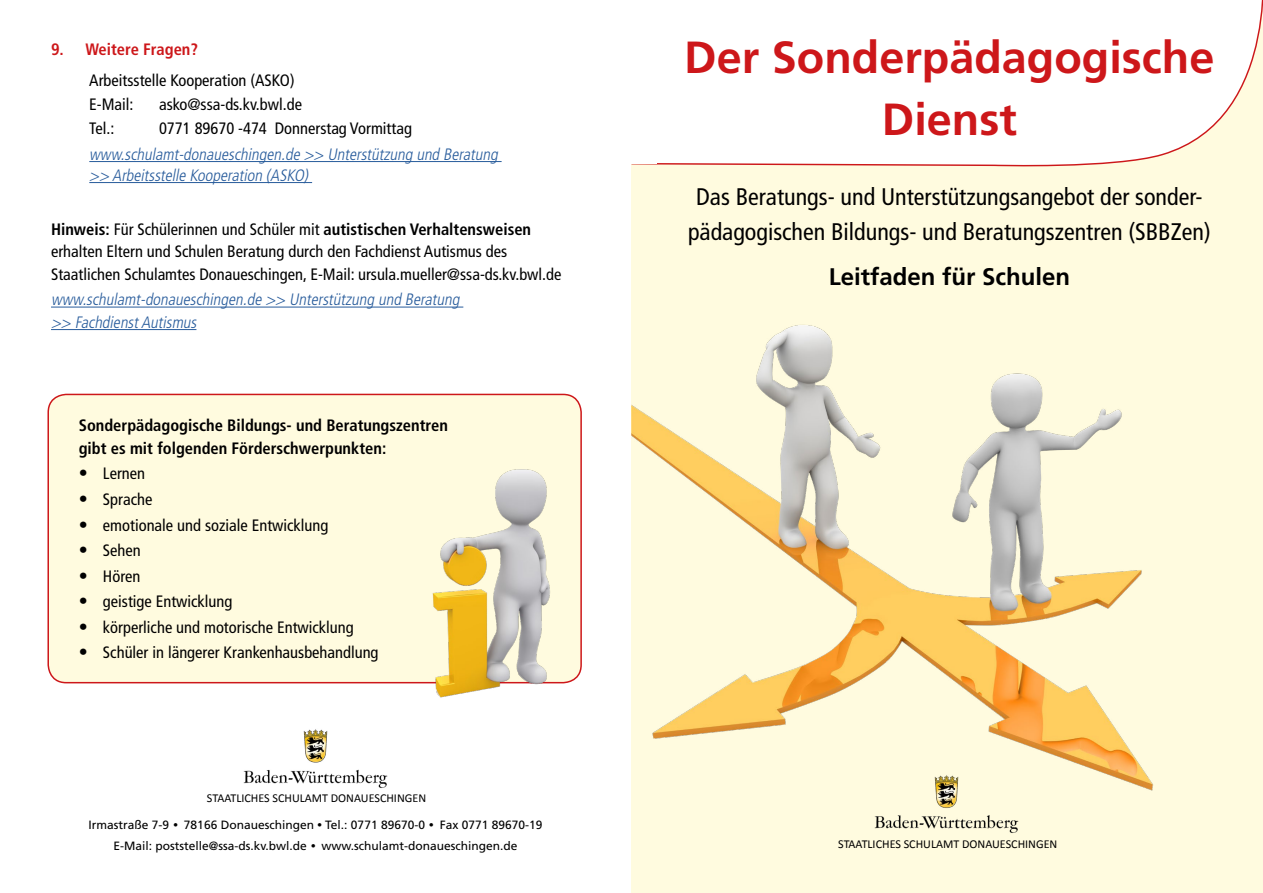
<style>
.page{position:relative;width:1263px;height:893px;background:#fff}
.page>*{position:absolute;margin:0;border:0;box-sizing:border-box;transform-origin:0 0}
.t1{font:700 45px/61.5px "Frutiger";color:#cd171a;text-align:center}
.t2{font:condensed 24px/34.5px "Frutiger";color:#000;text-align:center}
.t3{font:700 24px "Frutiger";color:#000}
.t4{font:condensed 16.5px/22.5px "Frutiger";color:#000}
.t5{font:italic 300 condensed 16.5px/21px "Frutiger";color:#275b9b}
.t6{font:700 condensed 16.5px/22.5px "Frutiger";color:#000}
.t7{font:700 condensed 16.5px "Frutiger";color:#cd171a}
.t8{font:12.15px "Calibri";color:#000}
.t9{font:12px/21px "Frutiger";color:#000;text-align:center}
.s1{font-weight:700}
.s2{font-size:18px}
</style>
<div class="page">
<div style="left:631px;top:0;width:632px;height:893px;background:#fffbdf"></div>
<img style="left:874px;top:799px;width:144px;height:34px">
<img style="left:631px;top:325px;width:522px;height:474px">
<svg style="left:631px;top:0;width:632px;height:167px;background:#fefcfa"></svg>
<div style="left:631px;top:0;width:26px;height:163px;background:#fff"></div>
<div style="left:48px;top:394px;width:533px;height:289px;background:#fffbdf;border-radius:18px"></div>
<div style="left:47px;top:394px;width:535px;height:289px;border:2px solid #cd171a;border-radius:18px"></div>
<img style="left:356px;top:469px;width:215px;height:229px">
<hr style="left:89px;top:161px;width:413px;height:1px;background:#275b9b">
<hr style="left:89px;top:182px;width:223px;height:1px;background:#275b9b">
<hr style="left:51px;top:307px;width:412px;height:1px;background:#275b9b">
<hr style="left:51px;top:329px;width:145px;height:1px;background:#275b9b">
<img style="left:243px;top:729px;width:144px;height:59px">
<p class="t7" style="left:51px;top:39px;width:149px">9. Weitere Fragen?</p>
<p class="t4" style="left:89px;top:69px;width:207px;line-height:24px">Arbeitsstelle Kooperation (ASKO)<br>E-Mail:</p>
<p class="t4" style="left:159px;top:94px;width:144px">asko@ssa-ds.kv.bwl.de</p>
<p class="t4" style="left:89px;top:118px;width:27px">Tel.:</p>
<p class="t4" style="left:159px;top:118px;width:254px">0771 89670 -474 Donnerstag Vormittag</p>
<p class="t5" style="left:89px;top:144px;width:413px">www.schulamt-donaueschingen.de &gt;&gt; Unterstützung und Beratung &gt;&gt; Arbeitsstelle Kooperation (ASKO)</p>
<p class="t4" style="left:51px;top:218px;width:512px"><span class="s1">Hinweis:</span> Für Schülerinnen und Schüler mit <span class="s1">autistischen Verhaltensweisen </span>erhalten Eltern und Schulen Beratung durch den Fachdienst Autismus des<br>Staatlichen Schulamtes Donaueschingen, E-Mail: ursula.mueller@ssa-ds.kv.bwl.de</p>
<p class="t5" style="left:51px;top:289px;width:413px;line-height:22.5px">www.schulamt-donaueschingen.de &gt;&gt; Unterstützung und Beratung &gt;&gt; FachdienstAutismus</p>
<p class="t6" style="left:79px;top:415px;width:371px">Sonderpädagogische Bildungs- und Beratungszentren gibt es mit folgenden Förderschwerpunkten:</p>
<p class="t4" style="left:79px;top:463px;width:68px"><span class="s2">•</span> Lernen</p>
<p class="t4" style="left:79px;top:488px;width:75px"><span class="s2">•</span> Sprache</p>
<p class="t4" style="left:79px;top:514px;width:251px"><span class="s2">•</span> emotionale und soziale Entwicklung</p>
<p class="t4" style="left:79px;top:539px;width:64px"><span class="s2">•</span> Sehen</p>
<p class="t4" style="left:79px;top:565px;width:63px"><span class="s2">•</span> Hören</p>
<p class="t4" style="left:79px;top:590px;width:155px"><span class="s2">•</span> geistige Entwicklung</p>
<p class="t4" style="left:79px;top:616px;width:277px"><span class="s2">•</span> körperliche und motorische Entwicklung</p>
<p class="t4" style="left:79px;top:641px;width:301px"><span class="s2">•</span> Schüler in längerer Krankenhausbehandlung</p>
<p class="t8" style="left:207px;top:791px;width:221px">STAATLICHES SCHULAMT DONAUESCHINGEN</p>
<p class="t9" style="left:89px;top:814px;width:455px">Irmastraße 7-9 ● 78166 Donaueschingen ● Tel.: 0771 89670-0 ● Fax 0771 89670-19<br>E-Mail: poststelle@ssa-ds.kv.bwl.de ● www.schulamt-donaueschingen.de</p>
<h1 class="t1" style="left:684px;top:26px;width:532px">Der Sonderpädagogische<br>Dienst</h1>
<h2 class="t2" style="left:688px;top:180px;width:524px">Das Beratungs- und Unterstützungsangebot der sonder&shy;pädagogischen Bildungs- und Beratungszentren (SBBZen)</h2>
<h2 class="t3" style="left:829px;top:262px;width:243px">Leitfaden für Schulen</h2>
<p class="t8" style="left:838px;top:836px;width:221px">STAATLICHES SCHULAMT DONAUESCHINGEN</p>
</div>
